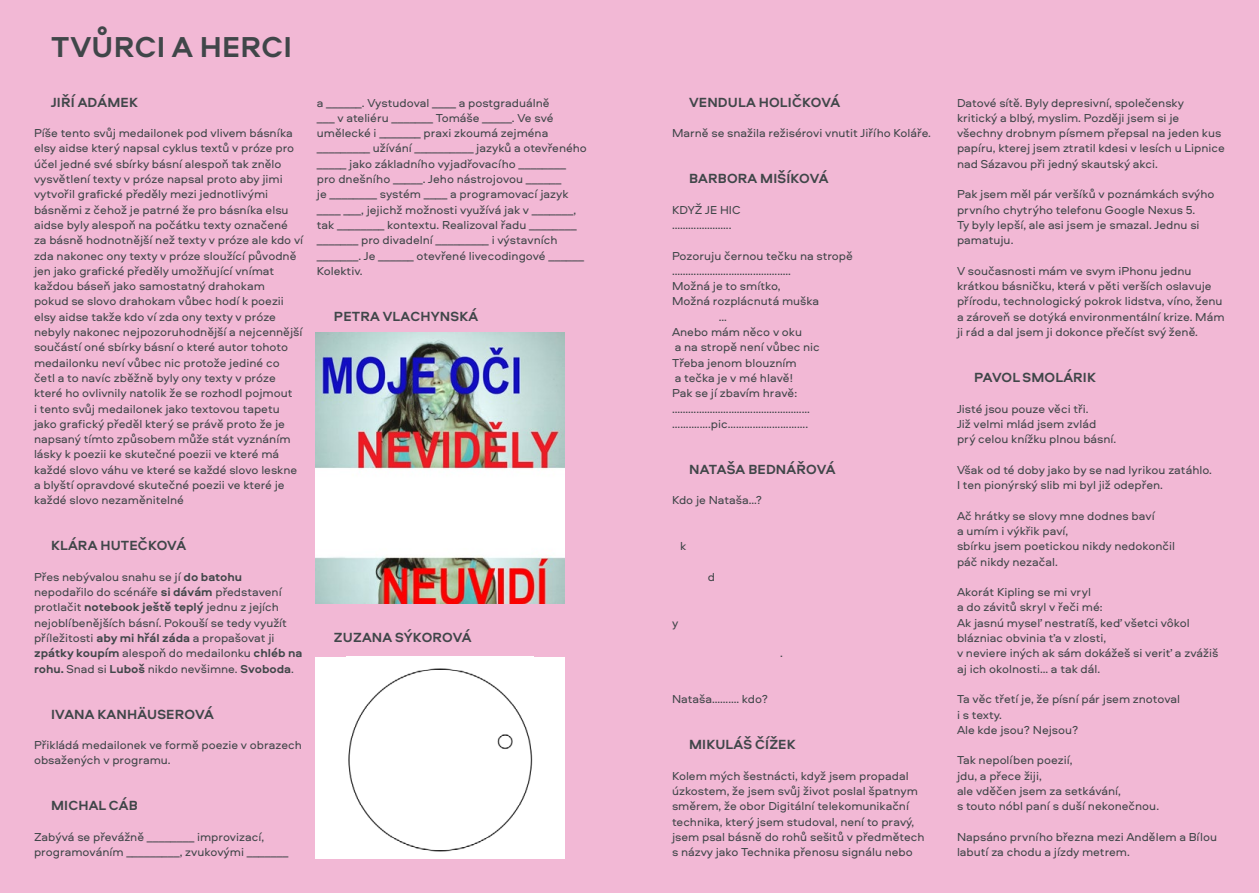
<style>
.page{position:relative;width:1259px;height:893px;background:#f2b8d5}
.page>*{position:absolute;margin:0;border:0;box-sizing:border-box;transform-origin:0 0}
.t1{font:700 30px "Aeroport";letter-spacing:.01em;color:#404649}
.t2{font:700 13.8px "Aeroport";letter-spacing:.01em;color:#404649}
.t3{font:12px/15.3px "Aeroport";color:#404649}
.s1{font-weight:700}
</style>
<div class="page">
<img style="left:316px;top:332px;width:249px;height:271px">
<div style="left:316px;top:657px;width:249px;height:202px;background:#fff"></div>
<img style="left:348px;top:668px;width:185px;height:184px">
<h1 class="t1" style="left:51px;top:25px;width:242px">TVŮRCI A HERCI</h1>
<p class="t2" style="left:51px;top:92px;width:88px">JIŘÍ ADÁMEK</p>
<p class="t3" style="left:34px;top:125px;width:271px">Píše tento svůj medailonek pod vlivem básníka elsy aidse který napsal cyklus textů v próze pro účel jedné své sbírky básní alespoň tak znělo vysvětlení texty v próze napsal proto aby jimi vytvořil grafické předěly mezi jednotlivými básněmi z čehož je patrné že pro básníka elsu aidse byly alespoň na počátku texty označené za básně hodnotnější než texty v próze ale kdo ví zda nakonec ony texty v próze sloužící původně jen jako grafické předěly umožňující vnímat každou báseň jako samostatný drahokam<br>pokud se slovo drahokam vůbec hodí k poezii elsy aidse takže kdo ví zda ony texty v próze nebyly nakonec nejpozoruhodnější a nejcennější součástí oné sbírky básní o které autor tohoto medailonku neví vůbec nic protože jediné co četl a to navíc zběžně byly ony texty v próze které ho ovlivnily natolik že se rozhodl pojmout<br>i tento svůj medailonek jako textovou tapetu jako grafický předěl který se právě proto že je napsaný tímto způsobem může stát vyznáním lásky k poezii ke skutečné poezii ve které má každé slovo váhu ve které se každé slovo leskne a blyští opravdové skutečné poezii ve které je každé slovo nezaměnitelné</p>
<p class="t2" style="left:51px;top:536px;width:137px">KLÁRA HUTEČKOVÁ</p>
<p class="t3" style="left:34px;top:569px;width:270px">Přes nebývalou snahu se jí <span class="s1">do batohu </span>nepodařilo do scénáře <span class="s1">si dávám</span> představení protlačit <span class="s1">notebook ještě teplý</span> jednu z jejích nejoblíbenějších básní. Pokouší se tedy využít příležitosti <span class="s1">aby mi hřál záda</span> a propašovat ji <span class="s1">zpátky koupím</span> alespoň do medailonku <span class="s1">chléb na rohu.</span> Snad si <span class="s1">Luboš</span> nikdo nevšimne. <span class="s1">Svoboda</span>.</p>
<p class="t2" style="left:51px;top:704px;width:164px">IVANA KANHÄUSEROVÁ</p>
<p class="t3" style="left:34px;top:737px;width:269px">Přikládá medailonek ve formě poezie v obrazech obsažených v programu.</p>
<p class="t2" style="left:51px;top:796px;width:88px">MICHAL CÁB</p>
<p class="t3" style="left:34px;top:829px;width:256px">Zabývá se převážně ________ improvizací, programováním _________, zvukovými _______</p>
<p class="t3" style="left:317px;top:94px;width:272px">a ______. Vystudoval ____ a postgraduálně<br>___ v ateliéru _______ Tomáše _____. Ve své umělecké i _______ praxi zkoumá zejména _________ užívání __________ jazyků a otevřeného _____ jako základního vyjadřovacího ________ pro dnešního _____. Jeho nástrojovou ______<br>je ________ systém ____ a programovací jazyk ____ ___, jejichž možnosti využívá jak v _______, tak ________ kontextu. Realizoval řadu ________ _______ pro divadelní _________ i výstavních _______. Je ______ otevřené livecodingové ______ Kolektiv.</p>
<p class="t2" style="left:334px;top:306px;width:146px">PETRA VLACHYNSKÁ</p>
<p class="t2" style="left:334px;top:627px;width:139px">ZUZANA SÝKOROVÁ</p>
<p class="t2" style="left:689px;top:92px;width:153px">VENDULA HOLIČKOVÁ</p>
<p class="t3" style="left:672px;top:125px;width:260px">Marně se snažila režisérovi vnutit Jiřího Koláře.</p>
<p class="t2" style="left:689px;top:168px;width:141px">BARBORA MIŠÍKOVÁ</p>
<p class="t3" style="left:672px;top:201px;width:70px">KDYŽ JE HIC ………………….</p>
<p class="t3" style="left:672px;top:247px;width:182px">Pozoruju černou tečku na stropě</p>
<p class="t3" style="left:672px;top:263px;width:120px">……………………………………..</p>
<p class="t3" style="left:672px;top:278px;width:110px">Možná je to smítko,</p>
<p class="t3" style="left:672px;top:293px;width:149px">Možná rozplácnutá muška</p>
<p class="t3" style="left:719px;top:308px;width:10px">…</p>
<p class="t3" style="left:672px;top:324px;width:132px">Anebo mám něco v oku</p>
<p class="t3" style="left:675px;top:339px;width:147px">a na stropě není vůbec nic</p>
<p class="t3" style="left:672px;top:354px;width:126px">Třeba jenom blouzním</p>
<p class="t3" style="left:675px;top:370px;width:120px">a tečka je v mé hlavě!</p>
<p class="t3" style="left:672px;top:385px;width:127px">Pak se jí zbavím hravě:</p>
<p class="t3" style="left:672px;top:400px;width:139px">……………………………………………</p>
<p class="t3" style="left:672px;top:416px;width:138px">..............pic.............................</p>
<p class="t2" style="left:689px;top:459px;width:148px">NATAŠA BEDNÁŘOVÁ</p>
<p class="t3" style="left:672px;top:492px;width:92px">Kdo je Nataša…?</p>
<p class="t3" style="left:680px;top:538px;width:8px">k</p>
<p class="t3" style="left:708px;top:569px;width:9px">d</p>
<p class="t3" style="left:672px;top:614px;width:8px">y</p>
<p class="t3" style="left:780px;top:645px;width:4px">.</p>
<p class="t3" style="left:672px;top:691px;width:98px">Nataša…….… kdo?</p>
<p class="t2" style="left:689px;top:734px;width:108px">MIKULÁŠ ČÍŽEK</p>
<p class="t3" style="left:672px;top:767px;width:254px">Kolem mých šestnácti, když jsem propadal úzkostem, že jsem svůj život poslal špatnym směrem, že obor Digitální telekomunikační technika, který jsem studoval, není to pravý, jsem psal básně do rohů sešitů v předmětech s názvy jako Technika přenosu signálu nebo</p>
<p class="t3" style="left:957px;top:94px;width:269px">Datové sítě. Byly depresivní, společensky kritický a blbý, myslim. Později jsem si je všechny drobnym písmem přepsal na jeden kus papíru, kterej jsem ztratil kdesi v lesích u Lipnice nad Sázavou při jedný skautský akci.</p>
<p class="t3" style="left:957px;top:186px;width:259px">Pak jsem měl pár veršíků v poznámkách svýho prvního chytrýho telefonu Google Nexus 5.<br>Ty byly lepší, ale asi jsem je smazal. Jednu si pamatuju.</p>
<p class="t3" style="left:957px;top:263px;width:269px">V současnosti mám ve svym iPhonu jednu krátkou básničku, která v pěti verších oslavuje přírodu, technologický pokrok lidstva, víno, ženu a zároveň se dotýká environmentální krize. Mám ji rád a dal jsem ji dokonce přečíst svý ženě.</p>
<p class="t2" style="left:974px;top:367px;width:123px">PAVOL SMOLÁRIK</p>
<p class="t3" style="left:957px;top:400px;width:161px">Jisté jsou pouze věci tři.<br>Již velmi mlád jsem zvlád prý celou knížku plnou básní.</p>
<p class="t3" style="left:957px;top:461px;width:256px">Však od té doby jako by se nad lyrikou zatáhlo.<br>I ten pionýrský slib mi byl již odepřen.</p>
<p class="t3" style="left:957px;top:507px;width:220px">Ač hrátky se slovy mne dodnes baví<br>a umím i výkřik paví,<br>sbírku jsem poetickou nikdy nedokončil páč nikdy nezačal.</p>
<p class="t3" style="left:957px;top:584px;width:263px">Akorát Kipling se mi vryl<br>a do závitů skryl v řeči mé:<br>Ak jasnú myseľ nestratíš, keď všetci vôkol blázniac obvinia ťa v zlosti,<br>v neviere iných ak sám dokážeš si veriť a zvážiš aj ich okolnosti… a tak dál.</p>
<p class="t3" style="left:957px;top:691px;width:225px">Ta věc třetí je, že písní pár jsem znotoval i s texty.<br>Ale kde jsou? Nejsou?</p>
<p class="t3" style="left:957px;top:752px;width:204px">Tak nepolíben poezií,<br>jdu, a přece žiji,<br>ale vděčen jsem za setkávání,<br>s touto nóbl paní s duší nekonečnou.</p>
<p class="t3" style="left:957px;top:829px;width:262px">Napsáno prvního března mezi Andělem a Bílou labutí za chodu a jízdy metrem.</p>
</div>
